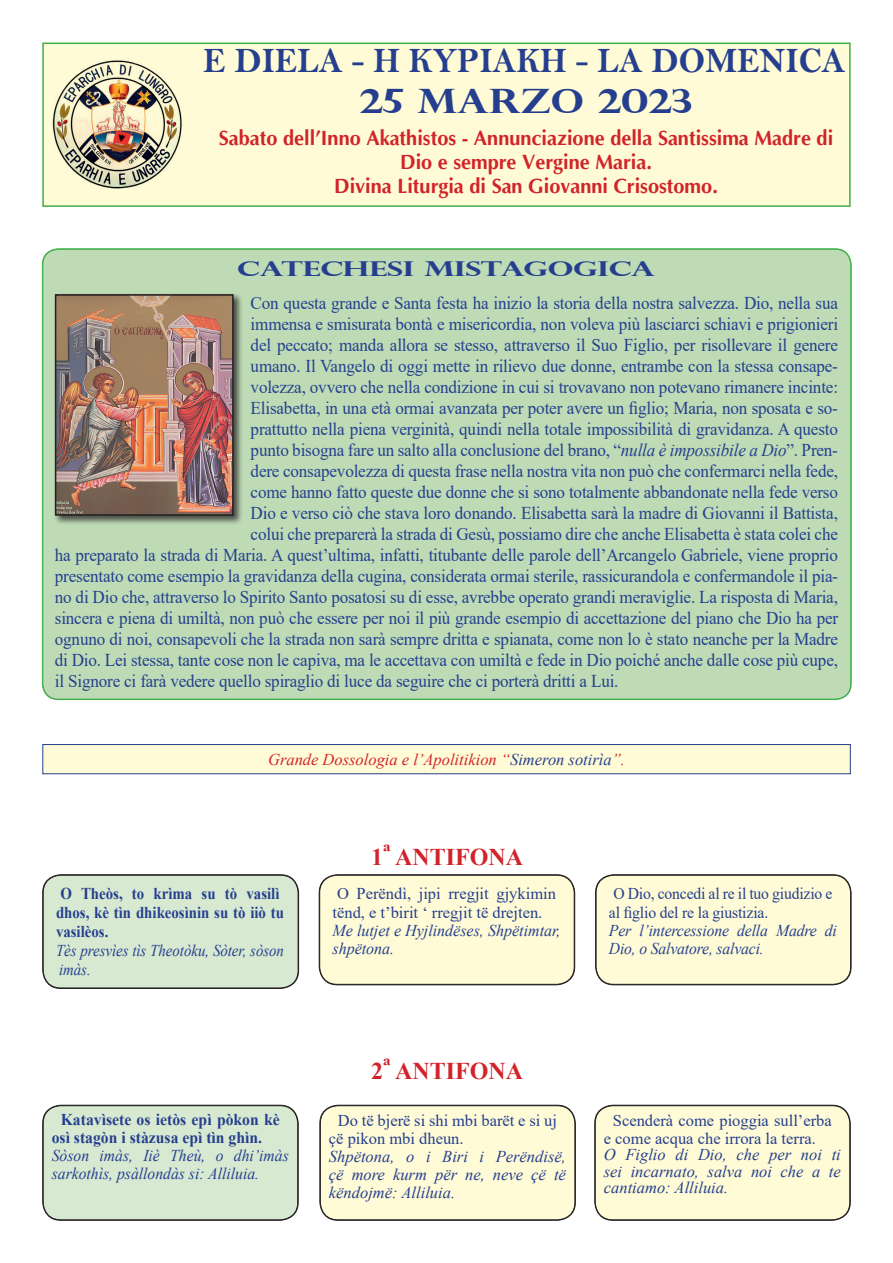
<style>
.page{position:relative;width:893px;height:1263px;background:#fff}
.page>*{position:absolute;margin:0;border:0;box-sizing:border-box;transform-origin:0 0}
.t1{font:36px "Bell MT Bold";color:#253f8e;scale:.95 1}
.t2{font:700 33.6px "Perpetua Titling";color:#253f8e;scale:1.2 1}
.t3{font:700 24px "Times New Roman";color:#d1232a}
.t4{font:700 21px/24.2px "Optima";color:#d1232a;text-align:center;scale:.95 1}
.t5{font:700 20.55px "Perpetua Titling";letter-spacing:-.01em;color:#253f8e;scale:1.52 1}
.t6{font:18px "Times New Roman";letter-spacing:-.01em;color:#253f8e;scale:.95 1}
.t7{font:italic 16.5px/18px "Times New Roman";color:#253f8e;text-align:justify}
.t8{font:16.5px/18px "Times New Roman";color:#253f8e}
.t9{font:italic 16.5px/18px "Times New Roman";color:#253f8e;scale:.95 1}
.t10{font:700 16.5px/19px "Times New Roman";color:#253f8e;scale:.9 1}
.t11{font:16.5px/18px "Times New Roman";color:#253f8e;scale:.95 1}
.t12{font:700 16.5px/18px "Times New Roman";color:#253f8e;scale:.95 1}
.t13{font:italic 16.5px "Times New Roman";color:#d1232a}
.t14{font:italic 16.5px/18.9px "Times New Roman";color:#253f8e;scale:.9 1}
.s1{font-style:italic}
.s2{color:#253f8e}
</style>
<div class="page">
<div style="left:42px;top:43px;width:809px;height:164px;background:#fffbd6;border:2px solid #40ae49"></div>
<img style="left:52px;top:60px;width:130px;height:129px">
<div style="left:43px;top:249px;width:808px;height:450px;background:#bedbb6;border-radius:16px"></div>
<div style="left:43px;top:744px;width:807px;height:30px;background:#fffbd6"></div>
<div style="left:42px;top:744px;width:809px;height:30px;border:1px solid #253f8e"></div>
<div style="left:43px;top:875px;width:255px;height:113px;background:#d8e9d2;border-radius:18px"></div>
<div style="left:43px;top:875px;width:255px;height:113px;border:1px solid #231f20;border-radius:18px"></div>
<div style="left:319px;top:875px;width:255px;height:110px;background:#fffbd6;border-radius:18px"></div>
<div style="left:319px;top:874px;width:256px;height:111px;border:1px solid #231f20;border-radius:18px"></div>
<div style="left:320px;top:875px;width:254px;height:109px;border:1px solid #231f20;border-radius:18px"></div>
<div style="left:596px;top:875px;width:255px;height:110px;background:#fffbd6;border-radius:18px"></div>
<div style="left:596px;top:875px;width:255px;height:109px;border:1px solid #231f20;border-radius:18px"></div>
<div style="left:43px;top:1105px;width:255px;height:115px;background:#d8e9d2;border-radius:18px"></div>
<div style="left:43px;top:1106px;width:255px;height:114px;border:1px solid #231f20;border-radius:18px"></div>
<div style="left:320px;top:1105px;width:255px;height:115px;background:#fffbd6;border-radius:18px"></div>
<div style="left:320px;top:1106px;width:255px;height:114px;border:1px solid #231f20;border-radius:18px"></div>
<div style="left:595px;top:1105px;width:255px;height:115px;background:#fffbd6;border-radius:18px"></div>
<div style="left:595px;top:1106px;width:255px;height:114px;border:1px solid #231f20;border-radius:18px"></div>
<div style="left:53px;top:293px;width:190px;height:232px;background:#231f20;opacity:.75"></div>
<img style="left:58px;top:297px;width:173px;height:216px">
<div style="left:55px;top:294px;width:179px;height:222px;border:2px solid #231f20"></div>
<h1 class="t1" style="left:203px;top:39px;width:678px">E DIELA - H KYPIAKH - LA DOMENICA</h1>
<h2 class="t2" style="left:359px;top:80px;width:279px">25 MARZO 2023</h2>
<p class="t4" style="left:219px;top:126px;width:648px">Sabato dell’Inno Akàthistos - Annunciazione della Santissima Madre di<br>Dio e sempre Vergine Maria.<br>Divina Liturgia di San Giovanni Crisostomo.</p>
<p class="t5" style="left:237px;top:256px;width:277px">CATECHESI MISTAGOGICA</p>
<p class="t6" style="left:251px;top:290px;width:620px">Con questa grande e Santa festa ha inizio la storia della nostra salvezza. Dio, nella sua</p>
<p class="t6" style="left:251px;top:311px;width:620px">immensa e smisurata bontà e misericordia, non voleva più lasciarci schiavi e prigionieri</p>
<p class="t6" style="left:251px;top:332px;width:620px">del peccato; manda allora se stesso, attraverso il Suo Figlio, per risollevare il genere</p>
<p class="t6" style="left:251px;top:353px;width:620px">umano. Il Vangelo di oggi mette in rilievo due donne, entrambe con la stessa consape-</p>
<p class="t6" style="left:251px;top:374px;width:620px">volezza, ovvero che nella condizione in cui si trovavano non potevano rimanere incinte:</p>
<p class="t6" style="left:251px;top:395px;width:620px">Elisabetta, in una età ormai avanzata per poter avere un figlio; Maria, non sposata e so-</p>
<p class="t6" style="left:251px;top:416px;width:620px">prattutto nella piena verginità, quindi nella totale impossibilità di gravidanza. A questo</p>
<p class="t6" style="left:251px;top:437px;width:620px">punto bisogna fare un salto alla conclusione del brano, “<span class="s1">nulla è impossibile a Dio</span>”. Pren-</p>
<p class="t6" style="left:251px;top:458px;width:620px">dere consapevolezza di questa frase nella nostra vita non può che confermarci nella fede,</p>
<p class="t6" style="left:251px;top:479px;width:620px">come hanno fatto queste due donne che si sono totalmente abbandonate nella fede verso</p>
<p class="t6" style="left:251px;top:500px;width:620px">Dio e verso ciò che stava loro donando. Elisabetta sarà la madre di Giovanni il Battista,</p>
<p class="t6" style="left:251px;top:521px;width:620px">colui che preparerà la strada di Gesù, possiamo dire che anche Elisabetta è stata colei che</p>
<p class="t6" style="left:55px;top:542px;width:826px">ha preparato la strada di Maria. A quest’ultima, infatti, titubante delle parole dell’Arcangelo Gabriele, viene proprio</p>
<p class="t6" style="left:55px;top:563px;width:826px">presentato come esempio la gravidanza della cugina, considerata ormai sterile, rassicurandola e confermandole il pia-</p>
<p class="t6" style="left:55px;top:584px;width:826px">no di Dio che, attraverso lo Spirito Santo posatosi su di esse, avrebbe operato grandi meraviglie. La risposta di Maria,</p>
<p class="t6" style="left:55px;top:605px;width:826px">sincera e piena di umiltà, non può che essere per noi il più grande esempio di accettazione del piano che Dio ha per</p>
<p class="t6" style="left:55px;top:626px;width:826px">ognuno di noi, consapevoli che la strada non sarà sempre dritta e spianata, come non lo è stato neanche per la Madre</p>
<p class="t6" style="left:55px;top:647px;width:826px">di Dio. Lei stessa, tante cose non le capiva, ma le accettava con umiltà e fede in Dio poiché anche dalle cose più cupe,</p>
<p class="t6" style="left:55px;top:668px;width:595px">il Signore ci farà vedere quello spiraglio di luce da seguire che ci porterà dritti a Lui.</p>
<p class="t13" style="left:268px;top:748px;width:358px">Grande Dossologia e l’Apolitikion “<span class="s2">Simeron sotirìa</span>”.</p>
<p class="t10" style="left:56px;top:884px;width:255px">O Theòs, to krìma su tò vasilì dhos, kè tìn dhikeosìnin su tò iiò tu vasilèos.</p>
<p class="t14" style="left:56px;top:941px;width:255px">Tès presvìes tìs Theotòku, Sòter, sòson imàs.</p>
<p class="t12" style="left:52px;top:1110px;width:242px;text-indent:9px">Katavìsete os ietòs epì pòkon kè osì stagòn i stàzusa epì tìn ghìn.</p>
<p class="t9" style="left:52px;top:1146px;width:251px">Sòson imàs, Iiè Theù, o dhi’imàs sarkothìs, psàllondàs si: Alliluia.</p>
<h3 class="t3" style="left:371px;top:840px;width:153px">1ª ANTIFONA</h3>
<p class="t8" style="left:332px;top:884px;width:225px">O Perëndì, jipi rregjit gjykimin tënd, e t’birit ‘ rregjit të drejten.</p>
<p class="t7" style="left:332px;top:920px;width:230px">Me lutjet e Hyjlindëses, Shpëtimtar, shpëtona.</p>
<p class="t11" style="left:609px;top:884px;width:237px">O Dio, concedi al re il tuo giudizio e al figlio del re la giustizia.</p>
<p class="t9" style="left:609px;top:920px;width:242px">Per l’intercessione della Madre di<br>Dio, o Salvatore, salvaci.</p>
<h3 class="t3" style="left:371px;top:1054px;width:153px">2ª ANTIFONA</h3>
<p class="t8" style="left:329px;top:1111px;width:229px;text-indent:9px">Do tё bjerë si shi mbi barët e si uj çё pikon mbi dheun.</p>
<p class="t7" style="left:329px;top:1147px;width:239px">Shpëtona, o i Biri i Perëndisë, çë more kurm për ne, neve çë të këndojmë: Alliluia.</p>
<p class="t8" style="left:604px;top:1111px;width:230px;text-indent:9px">Scenderà come pioggia sull’erba e come acqua che irrora la terra.</p>
<p class="t7" style="left:604px;top:1146px;width:239px;line-height:16.5px">O Figlio di Dio, che per noi ti sei incarnato, salva noi che a te cantiamo: Alliluia.</p>
</div>
